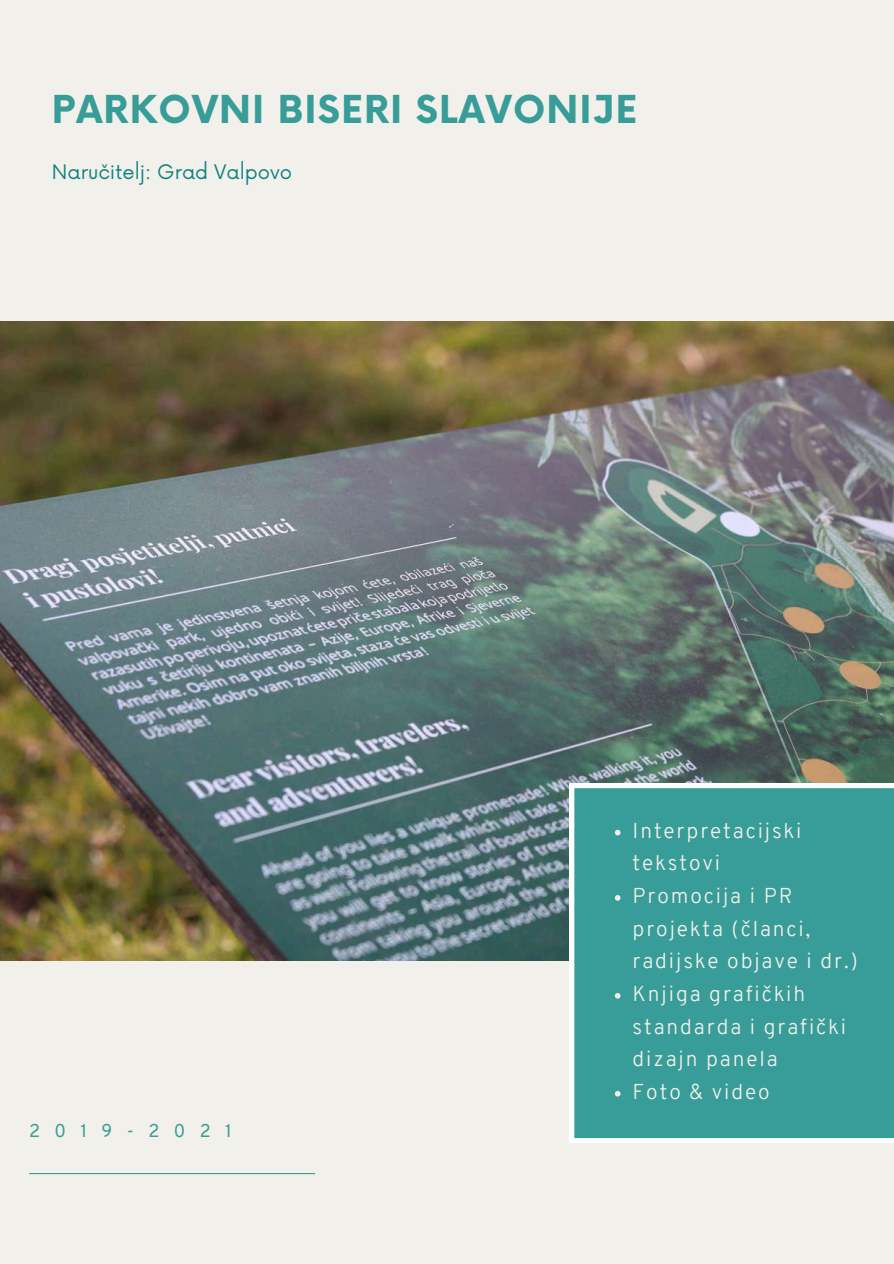
<style>
.page{position:relative;width:894px;height:1264px;background:#fff}
.page>*{position:absolute;margin:0;border:0;box-sizing:border-box;transform-origin:0 0}
.t1{font:700 37.5px "Now";letter-spacing:.03em;color:#389d98}
.t2{font:300 21px/32.7px "Overpass";letter-spacing:.09em;color:#f2f0eb}
.t3{font:19.5px "Now";color:#10837e}
.t4{font:18px "Overpass";letter-spacing:.8em;color:#389d98}
</style>
<div class="page">
<div style="left:0;top:0;width:893px;height:1263px;background:#f2f0eb"></div>
<img style="left:0;top:321px;width:893px;height:639px">
<div style="left:569px;top:783px;width:324px;height:359px;background:#389d98"></div>
<svg style="left:614px;top:829px;width:6px;height:6px"></svg>
<svg style="left:614px;top:895px;width:6px;height:5px"></svg>
<svg style="left:614px;top:993px;width:6px;height:5px"></svg>
<svg style="left:614px;top:1090px;width:6px;height:6px"></svg>
<hr style="left:29px;top:1172px;width:286px;height:2px;background:#389d98">
<h1 class="t1" style="left:52px;top:90px;width:586px">PARKOVNI BISERI SLAVONIJE</h1>
<p class="t3" style="left:52px;top:161px;width:242px">Naručitelj: Grad Valpovo</p>
<p class="t4" style="left:29px;top:1122px;width:204px">2019-2021</p>
<p class="t2" style="left:632px;top:816px;width:227px">Interpretacijski tekstovi<br>Promocija i PR projekta (članci, radijske objave i dr.)<br>Knjiga grafičkih standarda i grafički dizajn panela<br>Foto &amp; video</p>
</div>
